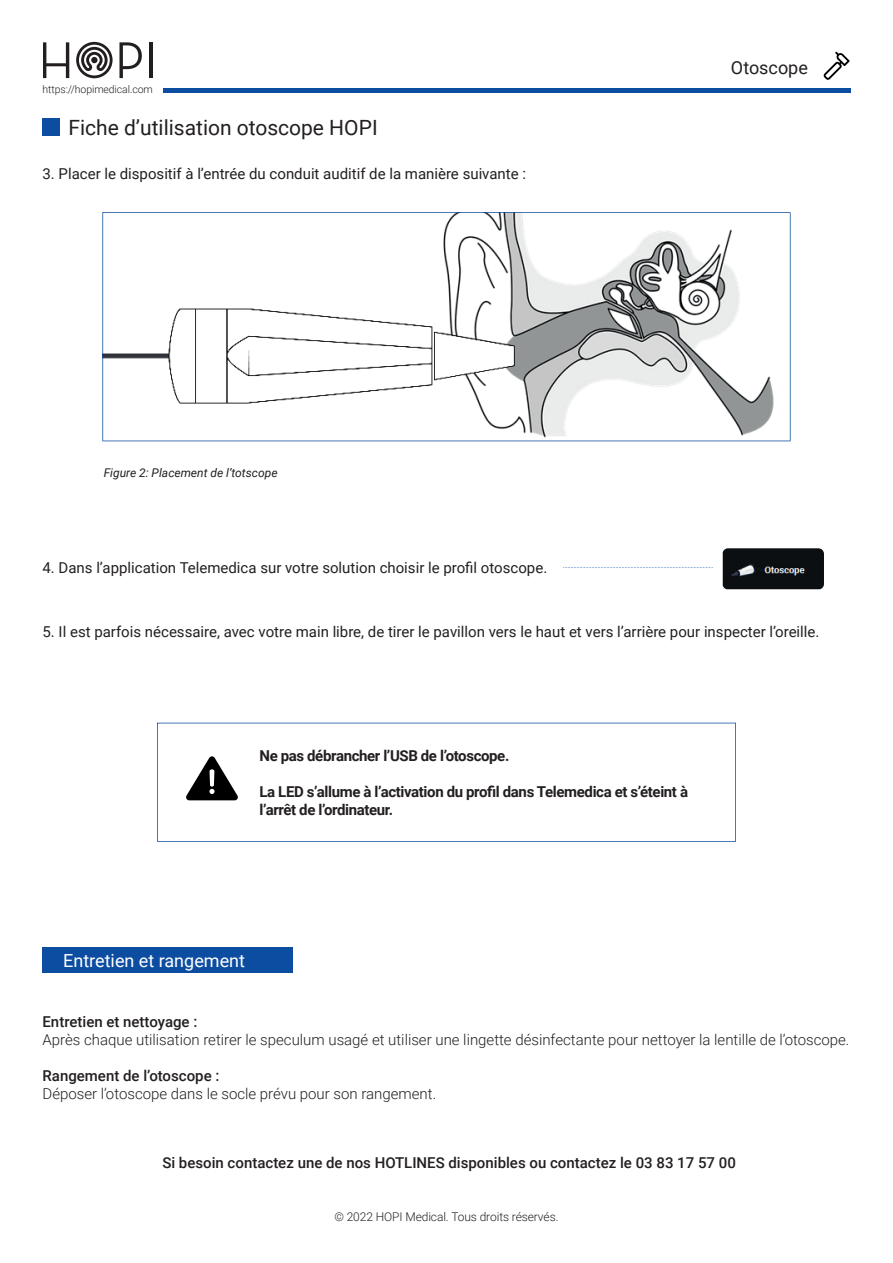
<style>
.page{position:relative;width:893px;height:1263px;background:#fff}
.page>*{position:absolute;margin:0;border:0;box-sizing:border-box;transform-origin:0 0}
.t1{font:21px "Roboto";color:#231f20}
.t2{font:18px "Roboto";color:#fff}
.t3{font:18px "Roboto";color:#231f20}
.t4{font:15px "Roboto";color:#231f20}
.t5{font:300 15px "Roboto";color:#231f20}
.t6{font:700 15px/18px "Roboto";letter-spacing:-.025em;color:#231f20}
.t7{font:500 15px "Roboto";color:#231f20}
.t8{font:300 12px "Roboto";letter-spacing:-.01em;color:#231f20}
.t9{font:italic 12px "Roboto";color:#231f20}
.t10{font:300 10.5px "Roboto";letter-spacing:-.01em;color:#231f20}
</style>
<div class="page">
<div style="left:43px;top:947px;width:250px;height:26px;background:#0d4da1"></div>
<svg style="left:157px;top:723px;width:579px;height:119px"></svg>
<svg style="left:186px;top:756px;width:52px;height:44px"></svg>
<div style="left:43px;top:118px;width:17px;height:17px;background:#0d4da1"></div>
<hr style="left:163px;top:89px;width:687px;height:4px;background:#0d4da1">
<svg style="left:76px;top:42px;width:37px;height:36px"></svg>
<svg style="left:43px;top:42px;width:26px;height:36px"></svg>
<svg style="left:119px;top:42px;width:23px;height:36px"></svg>
<hr style="left:149px;top:42px;width:4px;height:36px;background:#231f20">
<svg style="left:824px;top:52px;width:26px;height:28px"></svg>
<svg style="left:102px;top:212px;width:689px;height:229px"></svg>
<svg style="left:563px;top:567px;width:150px;height:1px"></svg>
<img style="left:723px;top:548px;width:101px;height:41px">
<p class="t10" style="left:43px;top:82px;width:112px">https://hopimedical.com</p>
<h1 class="t1" style="left:68px;top:112px;width:311px">Fiche d’utilisation otoscope HOPI</h1>
<p class="t4" style="left:43px;top:164px;width:485px">3. Placer le dispositif à l’entrée du conduit auditif de la manière suivante :</p>
<p class="t9" style="left:104px;top:464px;width:175px">Figure 2: Placement de l’totscope</p>
<p class="t4" style="left:43px;top:557px;width:506px">4. Dans l’application Telemedica sur votre solution choisir le profil otoscope.</p>
<p class="t3" style="left:731px;top:55px;width:78px">Otoscope</p>
<p class="t4" style="left:43px;top:621px;width:778px">5. Il est parfois nécessaire, avec votre main libre, de tirer le pavillon vers le haut et vers l’arrière pour inspecter l’oreille.</p>
<p class="t6" style="left:259px;top:746px;width:251px">Ne pas débrancher l’USB de l’otoscope.</p>
<p class="t6" style="left:259px;top:782px;width:430px">La LED s’allume à l’activation du profil dans Telemedica et s’éteint à l’arrêt de l’ordinateur.</p>
<p class="t2" style="left:63px;top:948px;width:183px">Entretien et rangement</p>
<p class="t7" style="left:43px;top:1011px;width:156px">Entretien et nettoyage :</p>
<p class="t5" style="left:43px;top:1029px;width:808px">Après chaque utilisation retirer le speculum usagé et utiliser une lingette désinfectante pour nettoyer la lentille de l’otoscope.</p>
<p class="t7" style="left:43px;top:1065px;width:178px">Rangement de l’otoscope :</p>
<p class="t5" style="left:43px;top:1083px;width:395px">Déposer l’otoscope dans le socle prévu pour son rangement.</p>
<p class="t7" style="left:162px;top:1152px;width:575px">Si besoin contactez une de nos HOTLINES disponibles ou contactez le 03 83 17 57 00</p>
<p class="t8" style="left:334px;top:1208px;width:226px">© 2022 HOPI Medical. Tous droits réservés.</p>
</div>
